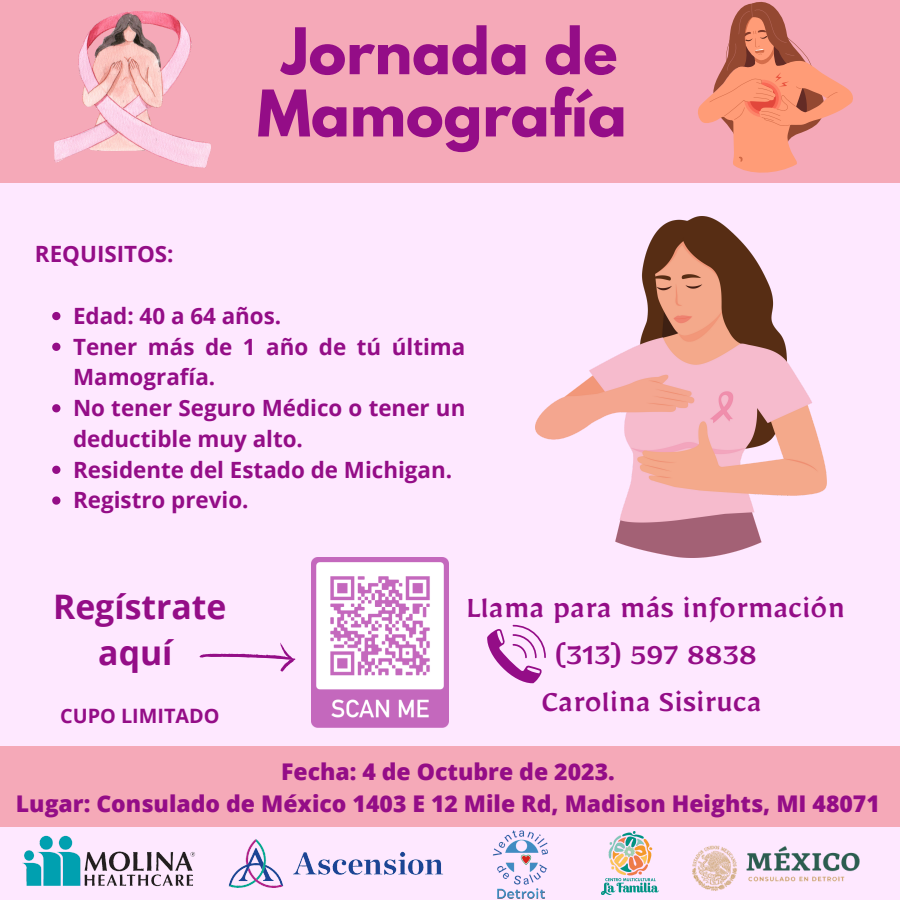
<style>
.page{position:relative;width:900px;height:900px;background:#f5a9b8}
.page>*{position:absolute;margin:0;border:0;box-sizing:border-box;transform-origin:0 0}
.t1{font:700 56.9px/62.2px "League Spartan";color:#940d87;text-align:center}
.t2{font:500 34px "Mirza";color:#940d87}
.t3{font:700 33.8px/46.9px "Open Sans";color:#940d87;text-align:center}
.t4{font:800 23px "Open Sans";color:#940d87}
.t5{font:700 22.4px/30.8px "Open Sans";color:#940d87}
.t6{font:700 19.8px "Open Sans";color:#940d87}
</style>
<div class="page">
<div style="left:0;top:184px;width:900px;height:562px;background:#fee8ff"></div>
<div style="left:0;top:827px;width:900px;height:73px;background:#fee8ff"></div>
<img style="left:602px;top:832px;width:56px;height:62px">
<img style="left:492px;top:830px;width:56px;height:69px">
<img style="left:22px;top:835px;width:173px;height:52px">
<img style="left:692px;top:845px;width:168px;height:46px">
<img style="left:228px;top:839px;width:215px;height:49px">
<img style="left:311px;top:557px;width:137px;height:171px">
<svg style="left:199px;top:642px;width:97px;height:30px"></svg>
<svg style="left:698px;top:1px;width:155px;height:172px"></svg>
<img style="left:55px;top:11px;width:156px;height:157px">
<svg style="left:487px;top:625px;width:59px;height:58px"></svg>
<img style="left:536px;top:216px;width:291px;height:341px">
<svg style="left:52px;top:312px;width:8px;height:8px"></svg>
<svg style="left:52px;top:343px;width:8px;height:8px"></svg>
<svg style="left:52px;top:404px;width:8px;height:8px"></svg>
<svg style="left:52px;top:466px;width:8px;height:8px"></svg>
<svg style="left:52px;top:496px;width:8px;height:9px"></svg>
<p class="t5" style="left:35px;top:238px;width:140px">REQUISITOS:</p>
<p class="t1" style="left:257px;top:27px;width:371px">Jornada de<br>Mamografía</p>
<p class="t5" style="left:73px;top:300px;width:210px">Edad: 40 a 64 años.</p>
<p class="t5" style="left:73px;top:331px;width:394px">Tener más de 1 año de tú última<br>Mamografía.</p>
<p class="t5" style="left:73px;top:392px;width:394px">No tener Seguro Médico o tener un deductible muy alto.</p>
<p class="t5" style="left:73px;top:454px;width:381px">Residente del Estado de Michigan.</p>
<p class="t5" style="left:73px;top:484px;width:177px">Registro previo.</p>
<p class="t3" style="left:53px;top:582px;width:175px">Regístrate aquí</p>
<p class="t6" style="left:60px;top:702px;width:161px">CUPO LIMITADO</p>
<p class="t2" style="left:466px;top:585px;width:380px">Llama para más información</p>
<p class="t2" style="left:555px;top:633px;width:204px">(313) 597 8838</p>
<p class="t2" style="left:542px;top:680px;width:222px">Carolina Sisiruca</p>
<p class="t4" style="left:281px;top:755px;width:335px">Fecha: 4 de Octubre de 2023.</p>
<p class="t4" style="left:16px;top:787px;width:865px">Lugar: Consulado de México 1403 E 12 Mile Rd, Madison Heights, MI 48071</p>
</div>
